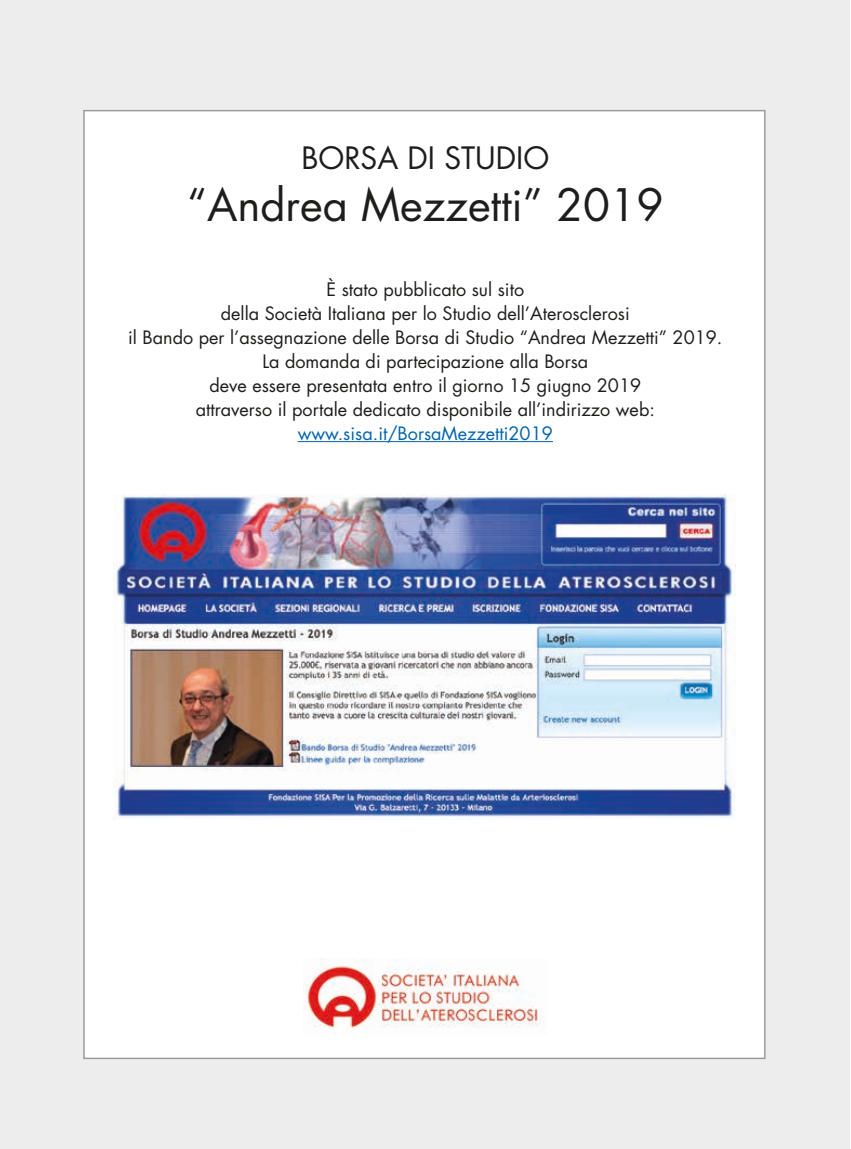
<style>
.page{position:relative;width:851px;height:1149px;background:#fff}
.page>*{position:absolute;margin:0;border:0;box-sizing:border-box;transform-origin:0 0}
.t1{font:43.5px "Futura Std";color:#1d1d1b}
.t2{font:30px "Futura Std";color:#1d1d1b}
.t3{font:18px/24px "Futura Std";color:#1d1d1b;text-align:center}
.t4{font:18px "Futura Std";color:#0063af}
</style>
<div class="page">
<hr style="left:850px;top:0;width:1px;height:102px;background:#eeebdb">
<div style="left:0;top:0;width:849px;height:1148px;background:#ededed"></div>
<div style="left:83px;top:110px;width:682px;height:948px;background:#fff;border:2px solid #9d9d9d"></div>
<hr style="left:298px;top:441px;width:255px;height:1px;background:#0063af">
<img style="left:113px;top:494px;width:622px;height:325px">
<img style="left:303px;top:958px;width:242px;height:70px">
<h2 class="t2" style="left:301px;top:138px;width:249px">BORSA DI STUDIO</h2>
<h1 class="t1" style="left:187px;top:177px;width:478px">“Andrea Mezzetti” 2019</h1>
<p class="t3" style="left:128px;top:277px;width:595px">È stato pubblicato sul sito<br>della Società Italiana per lo Studio dell’Aterosclerosi<br>il Bando per l’assegnazione delle Borsa di Studio “Andrea Mezzetti” 2019.<br>La domanda di partecipazione alla Borsa<br>deve essere presentata entro il giorno 15 giugno 2019<br>attraverso il portale dedicato disponibile all’indirizzo web:</p>
<p class="t4" style="left:298px;top:421px;width:256px">www.sisa.it/BorsaMezzetti2019</p>
</div>
